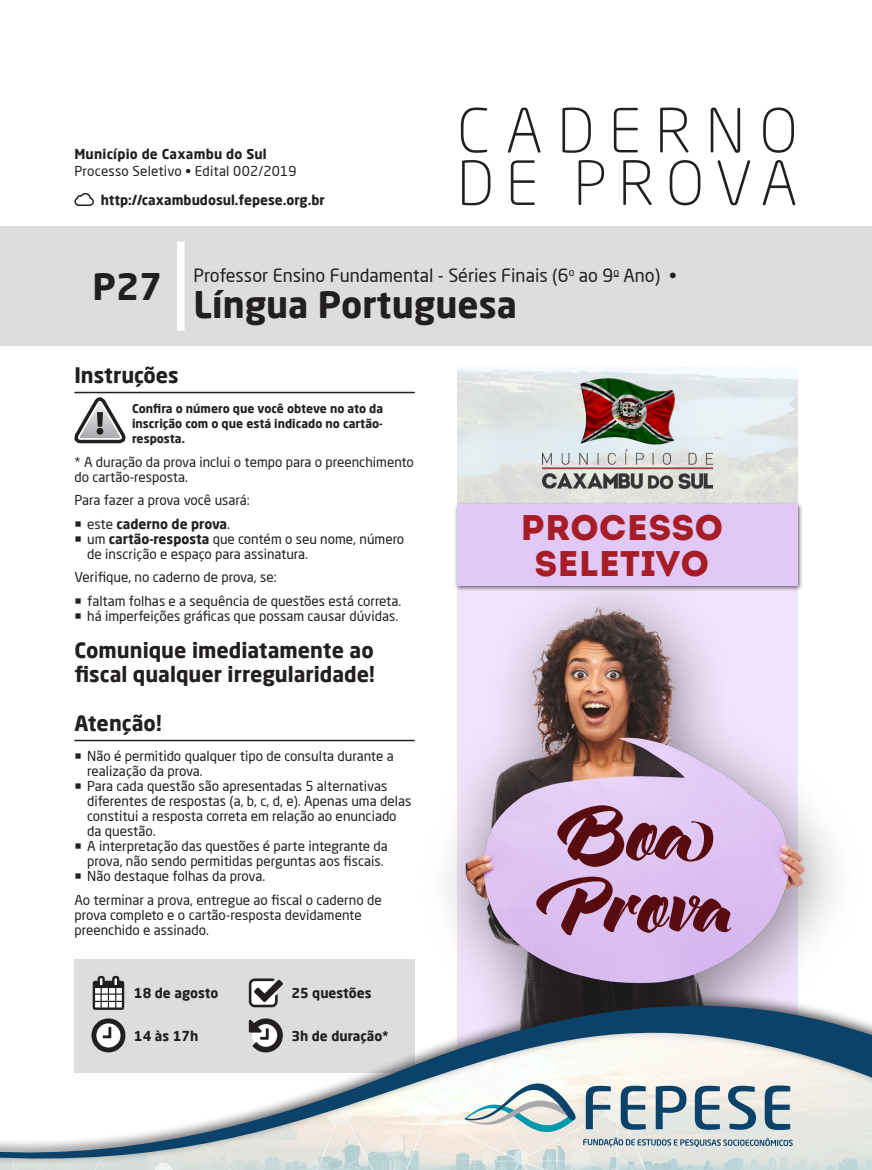
<style>
.page{position:relative;width:872px;height:1170px;background:#fff}
.page>*{position:absolute;margin:0;border:0;box-sizing:border-box;transform-origin:0 0}
.t1{font:72px/72px "Zulia Pro";color:#580c10}
.t2{font:300 60px/52.5px "Neo Sans Pro";letter-spacing:.24em;color:#231f20}
.Cargo{font:700 36px "Neo Sans Pro";color:#231f20}
.CodProva{font:700 36px "Neo Sans Pro";color:#231f20}
.t3{font:35.55px/35.5px "Intro";color:#a71d27;text-align:center}
.t4{font:700 21px/24px "Neo Sans Pro";color:#231f20}
.Cargo-2{font:18px "Neo Sans Pro";color:#231f20}
.Subentidade{font:13.5px/15px "Neo Sans Pro";color:#231f20}
.Entidade{font:700 13.5px "Neo Sans Pro";color:#231f20}
.body{font:700 13.5px "Neo Sans Pro";color:#231f20}
.t5{font:700 12px/15px "Neo Sans Pro";color:#231f20;text-align:justify}
.s1{font-weight:400}
.s2{font-weight:700}
</style>
<div class="page">
<div style="left:0;top:226px;width:872px;height:120px;background:#dcdddf"></div>
<img style="left:457px;top:367px;width:340px;height:134px">
<svg style="left:74px;top:193px;width:20px;height:13px"></svg>
<hr style="left:74px;top:392px;width:341px;height:1px;background:#231f20">
<hr style="left:74px;top:739px;width:341px;height:2px;background:#231f20">
<svg style="left:74px;top:393px;width:52px;height:51px"></svg>
<div style="left:177px;top:241px;width:7px;height:89px;background:#fff"></div>
<img style="left:542px;top:377px;width:170px;height:111px">
<div style="left:413px;top:561px;width:455px;height:541px;background:#231f20;opacity:.5"></div>
<img style="left:466px;top:496px;width:348px;height:448px">
<div style="left:454px;top:501px;width:349px;height:91px;background:#231f20;opacity:.75"></div>
<div style="left:457px;top:504px;width:340px;height:81px;background:#e2c8f7"></div>
<svg style="left:74px;top:944px;width:794px;height:21px"></svg>
<svg style="left:0;top:965px;width:872px;height:203px"></svg>
<svg style="left:464px;top:1073px;width:113px;height:59px"></svg>
<svg style="left:583px;top:1137px;width:209px;height:9px;background:#a1b2ba"></svg>
<svg style="left:586px;top:1085px;width:25px;height:44px"></svg>
<svg style="left:620px;top:1085px;width:26px;height:44px"></svg>
<svg style="left:655px;top:1085px;width:31px;height:44px"></svg>
<svg style="left:695px;top:1085px;width:25px;height:44px"></svg>
<svg style="left:728px;top:1085px;width:28px;height:44px"></svg>
<svg style="left:764px;top:1085px;width:26px;height:44px"></svg>
<p class="Entidade" style="left:74px;top:145px;width:194px">Município de Caxambu do Sul</p>
<p class="Subentidade" style="left:74px;top:163px;width:224px">Processo Seletivo • Edital 002/2019</p>
<p class="Entidade" style="left:101px;top:191px;width:226px">http://caxambudosul.fepese.org.br</p>
<p class="t2" style="left:457px;top:103px;width:342px">CADERNO<br>DE PROVA</p>
<p class="CodProva" style="left:93px;top:263px;width:71px">P27</p>
<p class="Cargo-2" style="left:193px;top:264px;width:485px">Professor Ensino Fundamental - Séries Finais (6<sup>o</sup> ao 9<sup>o</sup> Ano) •</p>
<p class="Cargo" style="left:193px;top:281px;width:325px">Língua Portuguesa</p>
<p class="t4" style="left:74px;top:363px;width:106px">Instruções</p>
<p class="t5" style="left:132px;top:401px;width:252px">Confira o número que você obteve no ato da inscrição com o que está indicado no cartão&shy;resposta.</p>
<p class="Subentidade" style="left:74px;top:454px;width:341px">* A duração da prova inclui o tempo para o preenchimento do cartão-resposta.</p>
<p class="Subentidade" style="left:74px;top:492px;width:177px">Para fazer a prova você usará:</p>
<p class="Entidade" style="left:87px;top:515px;width:144px"><span class="s1">este</span> caderno de prova<span class="s1">.</span></p>
<p class="Subentidade" style="left:87px;top:531px;width:319px">um <span class="s2">cartão-resposta</span> que contém o seu nome, número de inscrição e espaço para assinatura.</p>
<p class="Subentidade" style="left:74px;top:569px;width:204px">Verifique, no caderno de prova, se:</p>
<p class="Subentidade" style="left:87px;top:593px;width:316px">faltam folhas e a sequência de questões está correta.</p>
<p class="Subentidade" style="left:87px;top:608px;width:312px">há imperfeições gráficas que possam causar dúvidas.</p>
<p class="t4" style="left:74px;top:637px;width:302px">Comunique imediatamente ao fiscal qualquer irregularidade!</p>
<p class="t4" style="left:74px;top:710px;width:89px">Atenção!</p>
<p class="Subentidade" style="left:87px;top:748px;width:308px">Não é permitido qualquer tipo de consulta durante a realização da prova.</p>
<p class="Subentidade" style="left:87px;top:778px;width:325px">Para cada questão são apresentadas 5 alternativas diferentes de respostas (a, b, c, d, e). Apenas uma delas constitui a resposta correta em relação ao enunciado da questão.</p>
<p class="Subentidade" style="left:87px;top:838px;width:302px">A interpretação das questões é parte integrante da prova, não sendo permitidas perguntas aos fiscais.</p>
<p class="Subentidade" style="left:87px;top:868px;width:180px">Não destaque folhas da prova.</p>
<p class="Subentidade" style="left:74px;top:892px;width:309px">Ao terminar a prova, entregue ao fiscal o caderno de prova completo e o cartão-resposta devidamente preenchido e assinado.</p>
<p class="body" style="left:134px;top:984px;width:86px">18 de agosto</p>
<p class="body" style="left:134px;top:1026px;width:66px">14 às 17h</p>
<p class="body" style="left:291px;top:984px;width:82px">25 questões</p>
<p class="body" style="left:291px;top:1026px;width:99px">3h de duração*</p>
<p class="t3" style="left:520px;top:510px;width:204px">PROCESSO<br>SELETIVO</p>
<p class="t1" style="left:536px;top:797px;width:199px">Boa<br>Prova</p>
</div>
